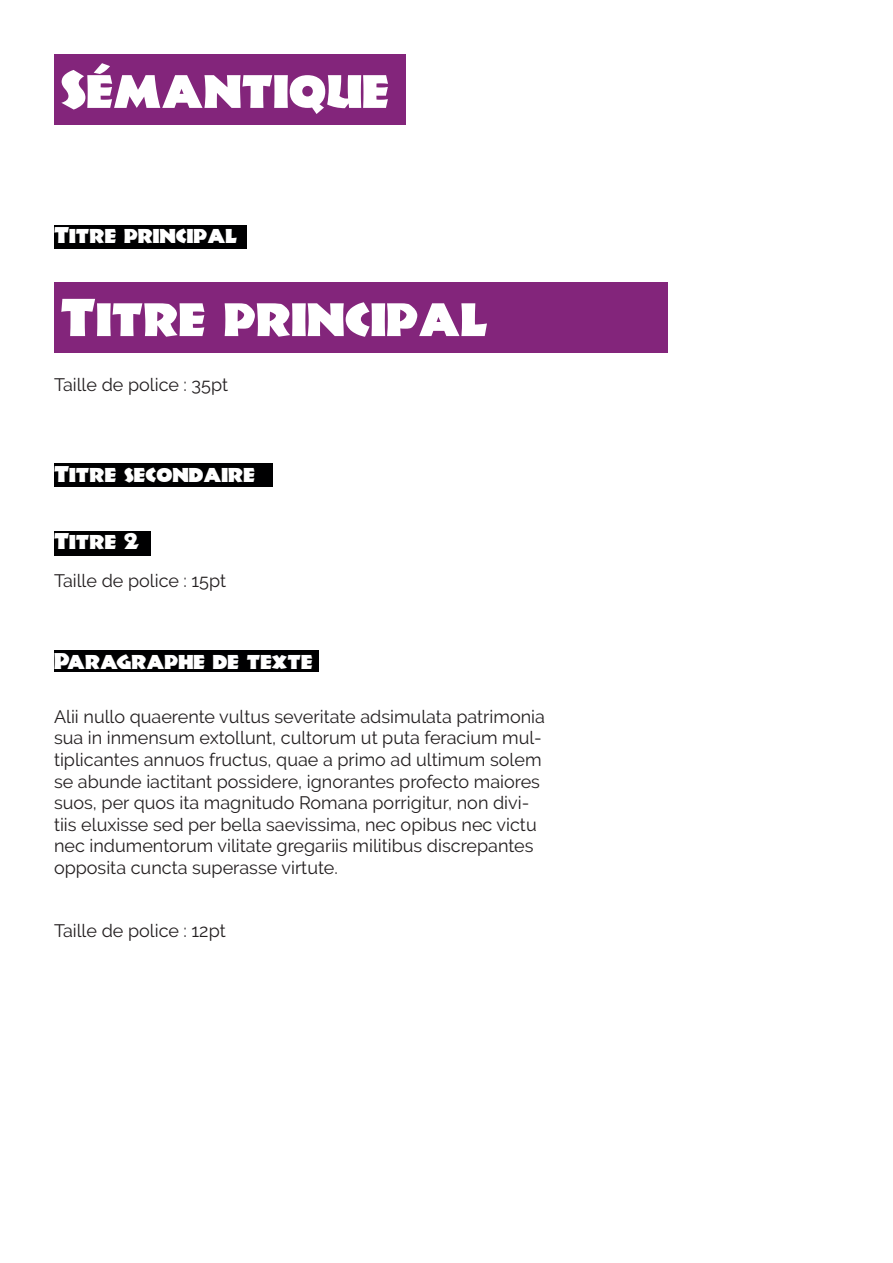
<style>
.page{position:relative;width:893px;height:1263px;background:#fff}
.page>*{position:absolute;margin:0;border:0;box-sizing:border-box;transform-origin:0 0}
.t1{font:52.5px "Jungle Fever NF";color:#fff}
.t2{font:22.5px "Jungle Fever NF";color:#fff}
.t3{font:18px/21.6px "Raleway";color:#231f20}
</style>
<div class="page">
<div style="left:54px;top:54px;width:351px;height:71px;background:#83257b"></div>
<div style="left:54px;top:225px;width:193px;height:24px;background:#000001"></div>
<div style="left:54px;top:282px;width:614px;height:71px;background:#83257b"></div>
<div style="left:54px;top:463px;width:218px;height:24px;background:#000001"></div>
<div style="left:54px;top:531px;width:96px;height:25px;background:#000001"></div>
<div style="left:54px;top:651px;width:265px;height:21px;background:#000001"></div>
<h1 class="t1" style="left:60px;top:59px;width:330px">Sémantique</h1>
<p class="t2" style="left:54px;top:222px;width:185px">Titre principal</p>
<h1 class="t1" style="left:60px;top:287px;width:429px">Titre principal</h1>
<p class="t3" style="left:54px;top:374px;width:176px">Taille de police : 35pt</p>
<p class="t2" style="left:54px;top:460px;width:202px">Titre secondaire</p>
<p class="t2" style="left:54px;top:528px;width:87px">Titre 2</p>
<p class="t3" style="left:54px;top:569px;width:174px">Taille de police : 15pt</p>
<p class="t2" style="left:54px;top:647px;width:260px">Paragraphe de texte</p>
<p class="t3" style="left:54px;top:706px;width:492px">Alii nullo quaerente vultus severitate adsimulata patrimonia sua in inmensum extollunt, cultorum ut puta feracium mul&shy;tiplicantes annuos fructus, quae a primo ad ultimum solem se abunde iactitant possidere, ignorantes profecto maiores suos, per quos ita magnitudo Romana porrigitur, non divi&shy;tiis eluxisse sed per bella saevissima, nec opibus nec victu nec indumentorum vilitate gregariis militibus discrepantes opposita cuncta superasse virtute.</p>
<p class="t3" style="left:54px;top:919px;width:173px">Taille de police : 12pt</p>
</div>
